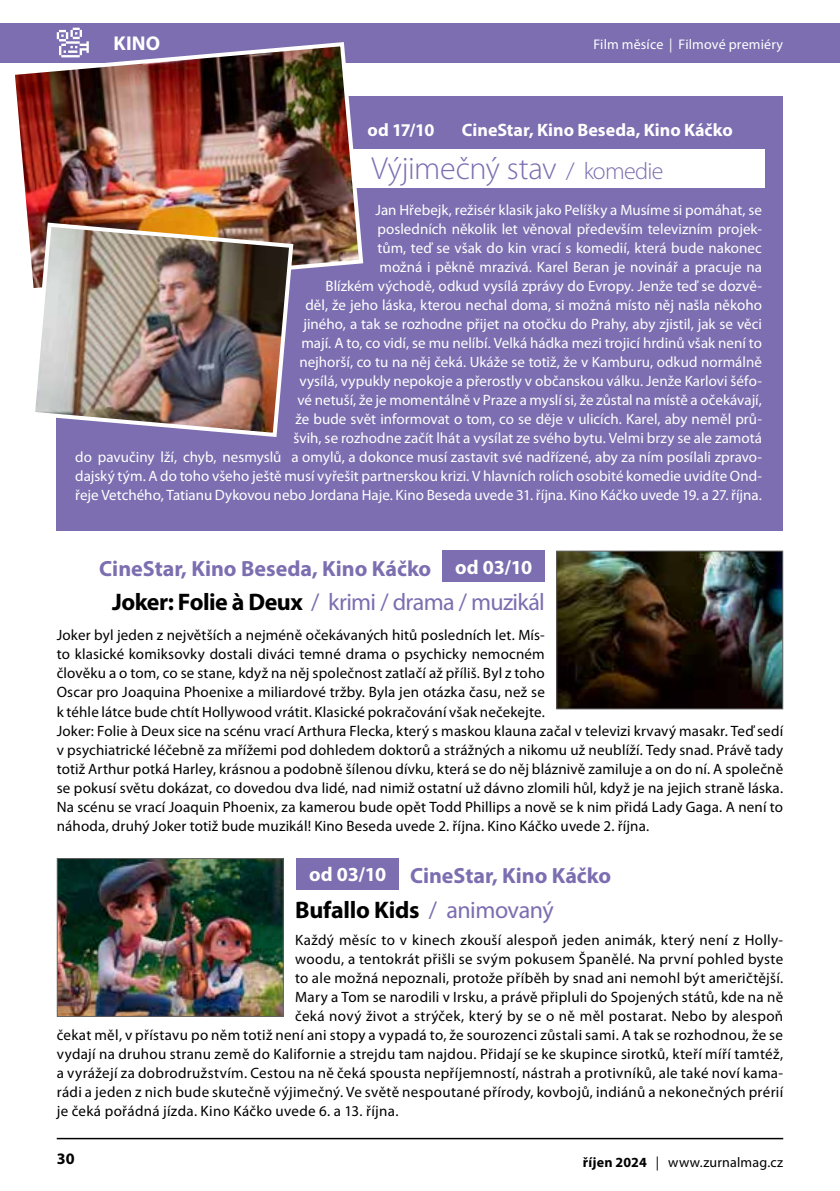
<style>
.page{position:relative;width:840px;height:1191px;background:#fff}
.page>*{position:absolute;margin:0;border:0;box-sizing:border-box;transform-origin:0 0}
.t1{font:300 32px "Myriad Pro";letter-spacing:-.01em;color:#7c6eb0}
.t2{font:24px "Myriad Pro";letter-spacing:-.03em;color:#7c6eb0}
.t3{font:700 24px "Myriad Pro";letter-spacing:-.01em;color:#000}
.t4{font:700 22px "Myriad Pro";color:#7c6eb0}
.t5{font:700 20px "Myriad Pro";letter-spacing:.01em;color:#fff}
.t6{font:700 18px "Myriad Pro";color:#fff}
.t7{font:700 16px "Myriad Pro";color:#000}
.t8{font:15px/19px "Myriad Pro";letter-spacing:.015em;color:#000}
.t9{font:15px/19px "Myriad Pro";color:#fff;text-align:right}
.t10{font:14px "Myriad Pro";letter-spacing:.01em;color:#000}
.t11{font:14px "Myriad Pro";letter-spacing:.01em;color:#fff}
.s1{font-size:24px}
.s2{font-weight:700;color:#000}
.s3{font-weight:400;color:#7c6eb0}
.s4{font-weight:700}
</style>
<div class="page">
<hr style="left:57px;top:1137px;width:725px;height:2px;background:#000">
<div style="left:0;top:23px;width:839px;height:39px;background:#7c6eb0"></div>
<svg style="left:57px;top:28px;width:25px;height:12px"></svg>
<div style="left:57px;top:96px;width:725px;height:434px;background:#7c6eb0"></div>
<div style="left:296px;top:858px;width:102px;height:31px;background:#7c6eb0"></div>
<img style="left:59px;top:860px;width:222px;height:155px">
<div style="left:57px;top:858px;width:226px;height:159px;border:1px solid #646363"></div>
<div style="left:312px;top:149px;width:452px;height:38px;background:#fff"></div>
<img style="left:8px;top:40px;width:357px;height:230px">
<img style="left:29px;top:220px;width:266px;height:219px">
<div style="left:442px;top:550px;width:102px;height:32px;background:#7c6eb0"></div>
<img style="left:558px;top:552px;width:222px;height:155px">
<div style="left:556px;top:550px;width:226px;height:159px;border:1px solid #646363"></div>
<h3 class="t5" style="left:113px;top:30px;width:48px">KINO</h3>
<p class="t11" style="left:593px;top:35px;width:191px">Film měsíce | Filmové premiéry</p>
<p class="t6" style="left:367px;top:119px;width:68px">od 17/10</p>
<p class="t6" style="left:461px;top:119px;width:272px">CineStar, Kino Beseda, Kino Káčko</p>
<h1 class="t1" style="left:371px;top:149px;width:293px">Výjimečný stav <span class="s1">/ komedie</span></h1>
<p class="t9" style="left:75px;top:200px;width:688px">Jan Hřebejk, režisér klasik jako Pelíšky a Musíme si pomáhat, se<br>posledních několik let věnoval především televizním projek-<br>tům, teď se však do kin vrací s komedií, která bude nakonec<br>možná i pěkně mrazivá. Karel Beran je novinář a pracuje na<br>Blízkém východě, odkud vysílá zprávy do Evropy. Jenže teď se dozvě-<br>děl, že jeho láska, kterou nechal doma, si možná místo něj našla někoho<br>jiného, a tak se rozhodne přijet na otočku do Prahy, aby zjistil, jak se věci<br>mají. A to, co vidí, se mu nelíbí. Velká hádka mezi trojicí hrdinů však není to<br>nejhorší, co tu na něj čeká. Ukáže se totiž, že v Kamburu, odkud normálně<br>vysílá, vypukly nepokoje a přerostly v občanskou válku. Jenže Karlovi šéfo-<br>vé netuší, že je momentálně v Praze a myslí si, že zůstal na místě a očekávají,<br>že bude svět informovat o tom, co se děje v ulicích. Karel, aby neměl prů-<br>švih, se rozhodne začít lhát a vysílat ze svého bytu. Velmi brzy se ale zamotá<br>do pavučiny lží, chyb, nesmyslů a omylů, a dokonce musí zastavit své nadřízené, aby za ním posílali zpravo&shy;dajský tým. A do toho všeho ještě musí vyřešit partnerskou krizi. V hlavních rolích osobité komedie uvidíte Ond&shy;řeje Vetchého, Tatianu Dykovou nebo Jordana Haje. Kino Beseda uvede 31. října. Kino Káčko uvede 19. a 27. října.</p>
<h3 class="t5" style="left:455px;top:554px;width:79px">od 03/10</h3>
<h3 class="t4" style="left:99px;top:554px;width:333px">CineStar, Kino Beseda, Kino Káčko</h3>
<h2 class="t2" style="left:112px;top:587px;width:434px"><span class="s2">Joker: Folie à Deux</span> / krimi / drama / muzikál</h2>
<p class="t8" style="left:57px;top:625px;width:727px">Joker byl jeden z největších a nejméně očekávaných hitů posledních let. Mís-<br>to klasické komiksovky dostali diváci temné drama o psychicky nemocném<br>člověku a o tom, co se stane, když na něj společnost zatlačí až příliš. Byl z toho<br>Oscar pro Joaquina Phoenixe a miliardové tržby. Byla jen otázka času, než se<br>k téhle látce bude chtít Hollywood vrátit. Klasické pokračování však nečekejte.<br>Joker: Folie à Deux sice na scénu vrací Arthura Flecka, který s maskou klauna začal v televizi krvavý masakr. Teď sedí v psychiatrické léčebně za mřížemi pod dohledem doktorů a strážných a nikomu už neublíží. Tedy snad. Právě tady totiž Arthur potká Harley, krásnou a podobně šílenou dívku, která se do něj bláznivě zamiluje a on do ní. A společně se pokusí světu dokázat, co dovedou dva lidé, nad nimiž ostatní už dávno zlomili hůl, když je na jejich straně láska.<br>Na scénu se vrací Joaquin Phoenix, za kamerou bude opět Todd Phillips a nově se k nim přidá Lady Gaga. A není to náhoda, druhý Joker totiž bude muzikál! Kino Beseda uvede 2. října. Kino Káčko uvede 2. října.</p>
<h3 class="t5" style="left:309px;top:861px;width:79px">od 03/10</h3>
<h3 class="t4" style="left:410px;top:861px;width:203px">CineStar, Kino Káčko</h3>
<h2 class="t3" style="left:295px;top:894px;width:260px">Bufallo Kids <span class="s3">/ animovaný</span></h2>
<p class="t8" style="left:295px;top:930px;width:489px">Každý měsíc to v kinech zkouší alespoň jeden animák, který není z Holly-</p>
<p class="t8" style="left:295px;top:949px;width:489px">woodu, a tentokrát přišli se svým pokusem Španělé. Na první pohled byste</p>
<p class="t8" style="left:295px;top:968px;width:489px">to ale možná nepoznali, protože příběh by snad ani nemohl být američtější.</p>
<p class="t8" style="left:295px;top:987px;width:489px">Mary a Tom se narodili v Irsku, a právě připluli do Spojených států, kde na ně</p>
<p class="t8" style="left:295px;top:1006px;width:489px">čeká nový život a strýček, který by se o ně měl postarat. Nebo by alespoň</p>
<p class="t8" style="left:57px;top:1025px;width:727px">čekat měl, v přístavu po něm totiž není ani stopy a vypadá to, že sourozenci zůstali sami. A tak se rozhodnou, že se</p>
<p class="t8" style="left:57px;top:1044px;width:727px">vydají na druhou stranu země do Kalifornie a strejdu tam najdou. Přidají se ke skupince sirotků, kteří míří tamtéž,</p>
<p class="t8" style="left:57px;top:1063px;width:727px">a vyrážejí za dobrodružstvím. Cestou na ně čeká spousta nepříjemností, nástrah a protivníků, ale také noví kama-</p>
<p class="t8" style="left:57px;top:1082px;width:727px">rádi a jeden z nich bude skutečně výjimečný. Ve světě nespoutané přírody, kovbojů, indiánů a nekonečných prérií</p>
<p class="t8" style="left:57px;top:1101px;width:343px">je čeká pořádná jízda. Kino Káčko uvede 6. a 13. října.</p>
<p class="t7" style="left:57px;top:1148px;width:19px">30</p>
<p class="t10" style="left:582px;top:1153px;width:202px"><span class="s4">říjen 2024</span> | www.zurnalmag.cz</p>
</div>
